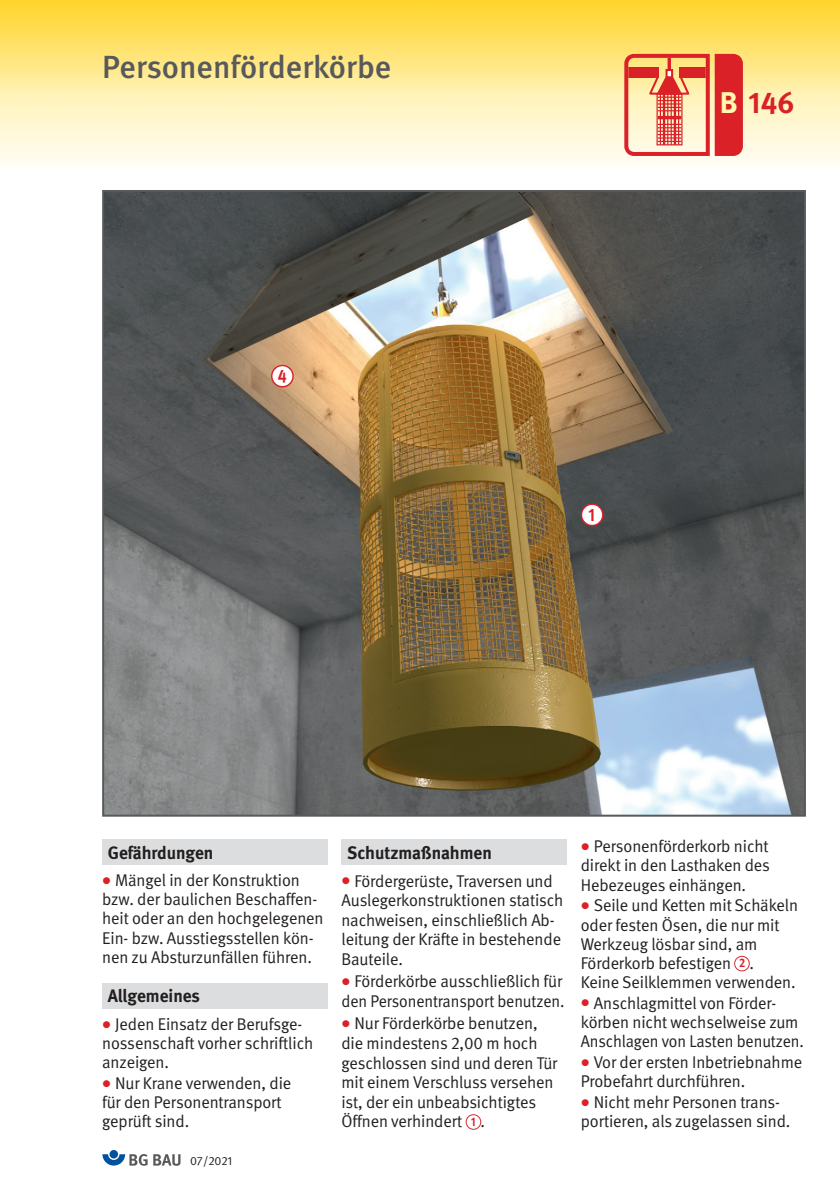
<style>
.page{position:relative;width:840px;height:1191px;background:#fff}
.page>*{position:absolute;margin:0;border:0;box-sizing:border-box;transform-origin:0 0}
.t1{font:500 32px "DGUV Meta";color:#58595b}
.t2{font:700 30px "DGUV Meta";color:#da2128}
.t3{font:700 18px "DGUV Meta";color:#231f20}
.t4{font:700 18px "DGUV Meta";color:#da2128;scale:.9 1}
.t5{font:17px/19.6px "DGUV Meta";letter-spacing:-.005em;color:#231f20}
.t6{font:700 12.4px "DGUV Meta";color:#da2128;scale:.9 1}
.t7{font:12px "DGUV Meta";letter-spacing:-.005em;color:#231f20}
.s1{color:#fff9ae}
.s2{color:#da2128}
.s3{font-weight:700;font-size:12.4px;color:#da2128}
</style>
<div class="page">
<svg style="left:0;top:96px;width:839px;height:70px;background:#fef5d5"></svg>
<img style="left:0;top:0;width:839px;height:96px">
<svg style="left:665px;top:69px;width:7px;height:5px"></svg>
<div style="left:656px;top:93px;width:26px;height:52px;border:1px solid #da2128"></div>
<hr style="left:657px;top:103px;width:24px;height:2px;background:#da2128">
<svg style="left:657px;top:107px;width:24px;height:4px"></svg>
<hr style="left:657px;top:116px;width:24px;height:3px;background:#da2128">
<svg style="left:657px;top:124px;width:24px;height:11px"></svg>
<hr style="left:657px;top:137px;width:24px;height:2px;background:#da2128">
<svg style="left:657px;top:141px;width:24px;height:1px"></svg>
<hr style="left:659px;top:94px;width:1px;height:51px;background:#da2128">
<hr style="left:662px;top:94px;width:3px;height:51px;background:#da2128">
<hr style="left:666px;top:94px;width:2px;height:51px;background:#da2128">
<hr style="left:670px;top:94px;width:1px;height:51px;background:#da2128">
<hr style="left:673px;top:94px;width:2px;height:51px;background:#da2128">
<hr style="left:677px;top:94px;width:1px;height:51px;background:#da2128">
<svg style="left:646px;top:74px;width:45px;height:27px"></svg>
<svg style="left:624px;top:54px;width:9px;height:102px"></svg>
<div style="left:714px;top:54px;width:28px;height:102px;background:#da2128"></div>
<div style="left:102px;top:839px;width:225px;height:26px;background:#dcddde"></div>
<div style="left:102px;top:983px;width:225px;height:26px;background:#dcddde"></div>
<div style="left:341px;top:839px;width:225px;height:26px;background:#dcddde"></div>
<svg style="left:465px;top:1114px;width:16px;height:15px"></svg>
<div style="left:466px;top:1115px;width:14px;height:13px;background:#fff;border-radius:50%"></div>
<svg style="left:733px;top:955px;width:16px;height:16px"></svg>
<div style="left:734px;top:956px;width:14px;height:14px;background:#fff;border-radius:50%"></div>
<div style="left:109px;top:1150px;width:9px;height:8px;background:#00519c;border-radius:50%"></div>
<svg style="left:102px;top:1154px;width:45px;height:11px"></svg>
<svg style="left:153px;top:1154px;width:27px;height:11px"></svg>
<img style="left:105px;top:193px;width:697px;height:620px">
<svg style="left:580px;top:503px;width:23px;height:23px"></svg>
<div style="left:582px;top:505px;width:19px;height:20px;background:#fff;border-radius:50%"></div>
<svg style="left:271px;top:365px;width:22px;height:22px"></svg>
<div style="left:272px;top:366px;width:20px;height:20px;background:#fff;border-radius:50%"></div>
<h1 class="t1" style="left:102px;top:48px;width:290px">Personenförderkörbe</h1>
<p class="t4" style="left:278px;top:369px;width:11px">4</p>
<h2 class="t2" style="left:719px;top:91px;width:76px"><span class="s1">B</span> 146</h2>
<p class="t4" style="left:588px;top:508px;width:9px">1</p>
<p class="t3" style="left:108px;top:845px;width:107px">Gefährdungen</p>
<p class="t5" style="left:102px;top:872px;width:223px;line-height:19px"><span class="s2">●</span> Mängel in der Konstruktion bzw. der baulichen Beschaffen&shy;heit oder an den hochgelegenen<br>Ein- bzw. Ausstiegsstellen kön&shy;nen zu Absturzunfällen führen.</p>
<p class="t3" style="left:108px;top:989px;width:94px">Allgemeines</p>
<p class="t5" style="left:102px;top:1016px;width:212px;line-height:19px"><span class="s2">●</span> Jeden Einsatz der Berufsge&shy;nossenschaft vorher schriftlich anzeigen.</p>
<p class="t5" style="left:102px;top:1075px;width:190px;line-height:19px"><span class="s2">●</span> Nur Krane verwenden, die für den Personentransport geprüft sind.</p>
<p class="t7" style="left:190px;top:1156px;width:44px">07/2021</p>
<p class="t3" style="left:347px;top:845px;width:146px">Schutzmaßnahmen</p>
<p class="t5" style="left:341px;top:872px;width:223px"><span class="s2">●</span> Fördergerüste, Traversen und<br>Auslegerkonstruktionen statisch nachweisen, einschließlich Ab&shy;leitung der Kräfte in bestehende<br>Bauteile.</p>
<p class="t5" style="left:341px;top:973px;width:224px"><span class="s2">●</span> Förderkörbe ausschließlich für den Personentransport benutzen.</p>
<p class="t5" style="left:341px;top:1015px;width:217px"><span class="s2">●</span> Nur Förderkörbe benutzen, die mindestens 2,00 m hoch geschlossen sind und deren Tür mit einem Verschluss versehen ist, der ein unbeabsichtigtes<br>Öffnen verhindert .<span class="s3">1</span></p>
<p class="t5" style="left:580px;top:838px;width:191px;text-align:justify"><span class="s2">●</span> Personenförderkorb nicht direkt in den Lasthaken des Hebezeuges einhängen.</p>
<p class="t5" style="left:580px;top:897px;width:219px"><span class="s2">●</span> Seile und Ketten mit Schäkeln oder festen Ösen, die nur mit<br>Werkzeug lösbar sind, am<br>Förderkorb befestigen .<br>Keine Seilklemmen verwenden.</p>
<p class="t5" style="left:580px;top:994px;width:224px"><span class="s2">●</span> Anschlagmittel von Förder - körben nicht wechselweise zum<br>Anschlagen von Lasten benutzen.</p>
<p class="t5" style="left:580px;top:1053px;width:223px"><span class="s2">●</span> Vor der ersten Inbetriebnahme<br>Probefahrt durchführen.</p>
<p class="t5" style="left:580px;top:1093px;width:211px"><span class="s2">●</span> Nicht mehr Personen trans - portieren, als zugelassen sind.</p>
<p class="t6" style="left:738px;top:958px;width:8px">2</p>
</div>
